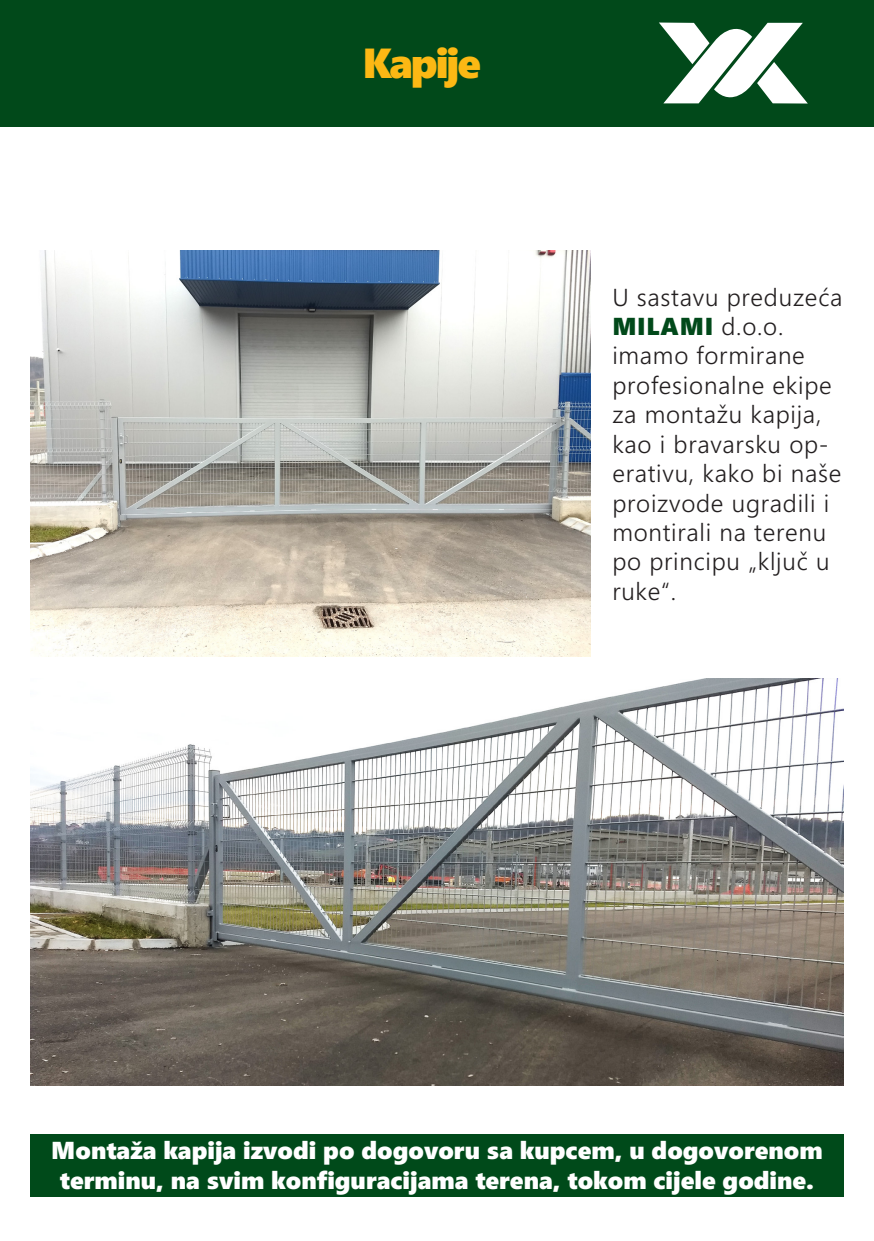
<style>
.page{position:relative;width:874px;height:1241px;background:#fff}
.page>*{position:absolute;margin:0;border:0;box-sizing:border-box;transform-origin:0 0}
.T4{font:900 42px "Segoe WP";letter-spacing:-.05em;color:#fcb814}
.Body_Text{font:300 24.5px/29.4px "Segoe WP";letter-spacing:.03em;color:#231f20}
.Body_Text-2{font:900 24.5px/29.4px "Segoe WP";color:#fff;text-align:center}
.s1{font-weight:900;color:#01491a}
</style>
<div class="page">
<div style="left:0;top:0;width:873px;height:126px;background:#01491a"></div>
<svg style="left:659px;top:22px;width:148px;height:82px"></svg>
<div style="left:30px;top:1133px;width:813px;height:63px;background:#004a1a"></div>
<img style="left:30px;top:251px;width:560px;height:405px">
<img style="left:30px;top:678px;width:813px;height:407px">
<p class="T4" style="left:362px;top:37px;width:120px">Kapije</p>
<p class="Body_Text" style="left:612px;top:282px;width:231px">U sastavu preduzeća<br><span class="s1">MILAMI</span> d.o.o. imamo formirane profesionalne ekipe za montažu kapija, kao i bravarsku op&shy;erativu, kako bi naše proizvode ugradili i montirali na terenu po principu „ključ u ruke“.</p>
<p class="Body_Text-2" style="left:51px;top:1135px;width:772px">Montaža kapija izvodi po dogovoru sa kupcem, u dogovorenom terminu, na svim konfiguracijama terena, tokom cijele godine.</p>
</div>
